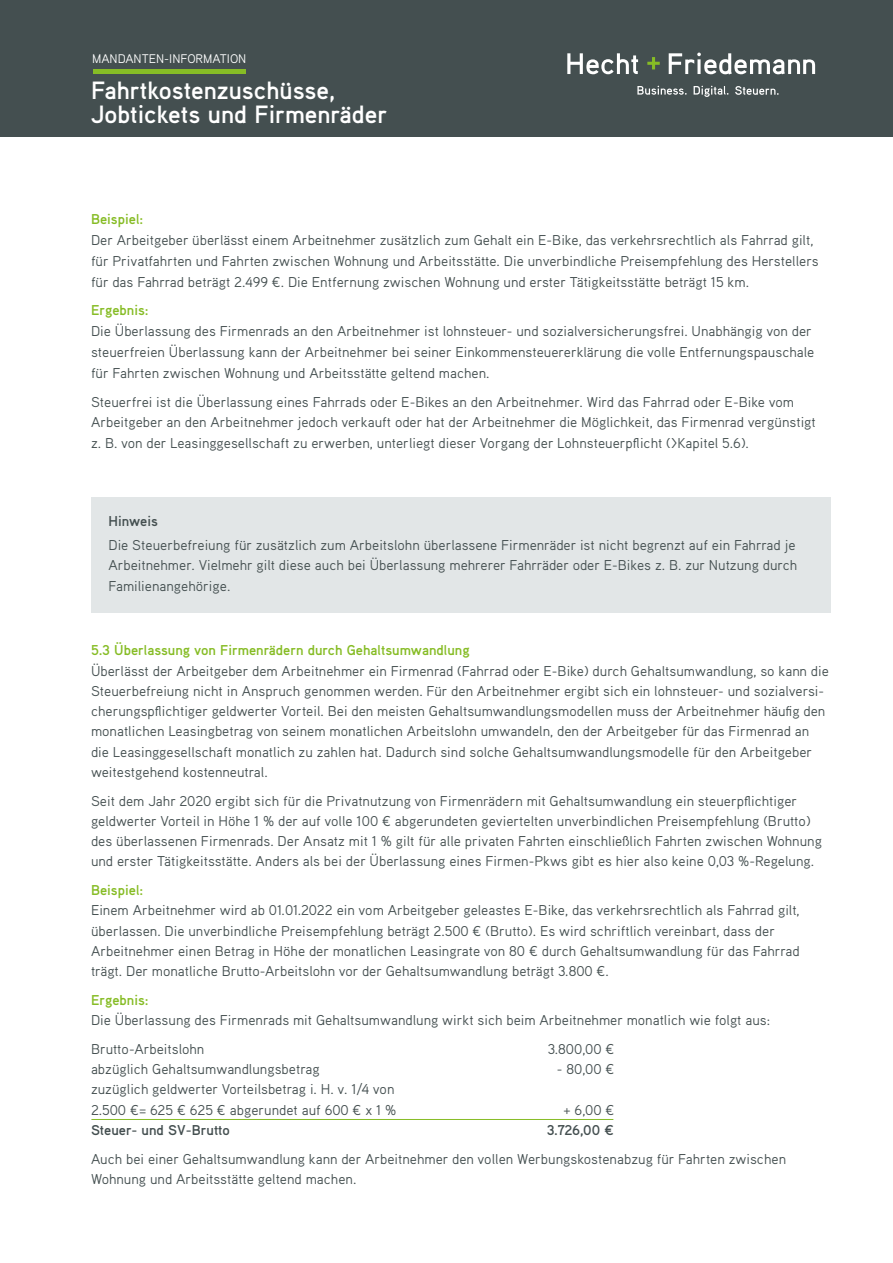
<style>
.page{position:relative;width:893px;height:1263px;background:#fff}
.page>*{position:absolute;margin:0;border:0;box-sizing:border-box;transform-origin:0 0}
.t1{font:700 25.05px/24px "Aaux Pro OT";color:#fff}
.t2{font:14.25px/20.2px "Aaux Pro OT";color:#444f50}
.t3{font:700 14.25px "Aaux Pro OT";color:#86bc25}
.t4{font:700 14.25px "Aaux Pro OT";color:#444f50}
.t5{font:12.45px "Aaux Pro OT";color:#fff}
</style>
<div class="page">
<div style="left:0;top:0;width:893px;height:136px;background:#444f50"></div>
<svg style="left:567px;top:53px;width:71px;height:21px"></svg>
<svg style="left:669px;top:53px;width:146px;height:21px"></svg>
<svg style="left:647px;top:57px;width:13px;height:12px"></svg>
<svg style="left:637px;top:86px;width:50px;height:9px"></svg>
<svg style="left:694px;top:86px;width:34px;height:11px"></svg>
<svg style="left:735px;top:86px;width:44px;height:9px"></svg>
<hr style="left:93px;top:70px;width:153px;height:4px;background:#86bc25">
<div style="left:91px;top:497px;width:740px;height:116px;background:#e2e6e7"></div>
<hr style="left:91px;top:1119px;width:522px;height:1px;background:#86bc25">
<p class="t5" style="left:92px;top:51px;width:156px">MANDANTEN-INFORMATION</p>
<h1 class="t1" style="left:91px;top:78px;width:298px">Fahrtkostenzuschüsse,<br>Jobtickets und Firmenräder</h1>
<p class="t3" style="left:91px;top:210px;width:54px">Beispiel:</p>
<p class="t2" style="left:91px;top:229px;width:729px;line-height:21px">Der Arbeitgeber überlässt einem Arbeitnehmer zusätzlich zum Gehalt ein E-Bike, das verkehrsrechtlich als Fahrrad gilt, für Privatfahrten und Fahrten zwischen Wohnung und Arbeitsstätte. Die unverbindliche Preisempfehlung des Herstellers für das Fahrrad beträgt 2.499 €. Die Entfernung zwischen Wohnung und erster Tätigkeitsstätte beträgt 15 km.</p>
<p class="t3" style="left:91px;top:301px;width:59px">Ergebnis:</p>
<p class="t2" style="left:91px;top:321px;width:725px;line-height:21px">Die Überlassung des Firmenrads an den Arbeitnehmer ist lohnsteuer- und sozialversicherungsfrei. Unabhängig von der steuerfreien Überlassung kann der Arbeitnehmer bei seiner Einkommensteuererklärung die volle Entfernungspauschale für Fahrten zwischen Wohnung und Arbeitsstätte geltend machen.</p>
<p class="t2" style="left:91px;top:392px;width:726px">Steuerfrei ist die Überlassung eines Fahrrads oder E-Bikes an den Arbeitnehmer. Wird das Fahrrad oder E-Bike vom<br>Arbeitgeber an den Arbeitnehmer jedoch verkauft oder hat der Arbeitnehmer die Möglichkeit, das Firmenrad vergünstigt z. B. von der Leasinggesellschaft zu erwerben, unterliegt dieser Vorgang der Lohnsteuerpflicht (&gt;Kapitel 5.6).</p>
<p class="t4" style="left:108px;top:511px;width:51px">Hinweis</p>
<p class="t2" style="left:108px;top:535px;width:690px">Die Steuerbefreiung für zusätzlich zum Arbeitslohn überlassene Firmenräder ist nicht begrenzt auf ein Fahrrad je<br>Arbeitnehmer. Vielmehr gilt diese auch bei Überlassung mehrerer Fahrräder oder E-Bikes z. B. zur Nutzung durch<br>Familienangehörige.</p>
<p class="t3" style="left:91px;top:641px;width:380px">5.3 Überlassung von Firmenrädern durch Gehaltsumwandlung</p>
<p class="t2" style="left:91px;top:660px;width:739px">Überlässt der Arbeitgeber dem Arbeitnehmer ein Firmenrad (Fahrrad oder E-Bike) durch Gehaltsumwandlung, so kann die Steuerbefreiung nicht in Anspruch genommen werden. Für den Arbeitnehmer ergibt sich ein lohnsteuer- und sozialversi&shy;cherungspflichtiger geldwerter Vorteil. Bei den meisten Gehaltsumwandlungsmodellen muss der Arbeitnehmer häufig den monatlichen Leasingbetrag von seinem monatlichen Arbeitslohn umwandeln, den der Arbeitgeber für das Firmenrad an die Leasinggesellschaft monatlich zu zahlen hat. Dadurch sind solche Gehaltsumwandlungsmodelle für den Arbeitgeber weitestgehend kostenneutral.</p>
<p class="t2" style="left:91px;top:790px;width:732px">Seit dem Jahr 2020 ergibt sich für die Privatnutzung von Firmenrädern mit Gehaltsumwandlung ein steuerpflichtiger geldwerter Vorteil in Höhe 1 % der auf volle 100 € abgerundeten geviertelten unverbindlichen Preisempfehlung (Brutto) des überlassenen Firmenrads. Der Ansatz mit 1 % gilt für alle privaten Fahrten einschließlich Fahrten zwischen Wohnung und erster Tätigkeitsstätte. Anders als bei der Überlassung eines Firmen-Pkws gibt es hier also keine 0,03 %-Regelung.</p>
<p class="t3" style="left:91px;top:881px;width:54px">Beispiel:</p>
<p class="t2" style="left:91px;top:900px;width:710px">Einem Arbeitnehmer wird ab 01.01.2022 ein vom Arbeitgeber geleastes E-Bike, das verkehrsrechtlich als Fahrrad gilt, überlassen. Die unverbindliche Preisempfehlung beträgt 2.500 € (Brutto). Es wird schriftlich vereinbart, dass der Arbeitnehmer einen Betrag in Höhe der monatlichen Leasingrate von 80 € durch Gehaltsumwandlung für das Fahrrad trägt. Der monatliche Brutto-Arbeitslohn vor der Gehaltsumwandlung beträgt 3.800 €.</p>
<p class="t3" style="left:91px;top:991px;width:59px">Ergebnis:</p>
<p class="t2" style="left:91px;top:1005px;width:681px;line-height:28.8px">Die Überlassung des Firmenrads mit Gehaltsumwandlung wirkt sich beim Arbeitnehmer monatlich wie folgt aus:<br>Brutto-Arbeitslohn</p>
<p class="t2" style="left:548px;top:1038px;width:68px">3.800,00 €</p>
<p class="t2" style="left:91px;top:1058px;width:230px">abzüglich Gehaltsumwandlungsbetrag</p>
<p class="t2" style="left:557px;top:1058px;width:59px">- 80,00 €</p>
<p class="t2" style="left:91px;top:1079px;width:307px">zuzüglich geldwerter Vorteilsbetrag i. H. v. 1/4 von<br>2.500 €= 625 € 625 € abgerundet auf 600 € x 1 %</p>
<p class="t2" style="left:564px;top:1099px;width:52px">+ 6,00 €</p>
<p class="t4" style="left:91px;top:1121px;width:140px">Steuer- und SV-Brutto</p>
<p class="t4" style="left:547px;top:1121px;width:69px">3.726,00 €</p>
<p class="t2" style="left:91px;top:1148px;width:697px">Auch bei einer Gehaltsumwandlung kann der Arbeitnehmer den vollen Werbungskostenabzug für Fahrten zwischen<br>Wohnung und Arbeitsstätte geltend machen.</p>
</div>
